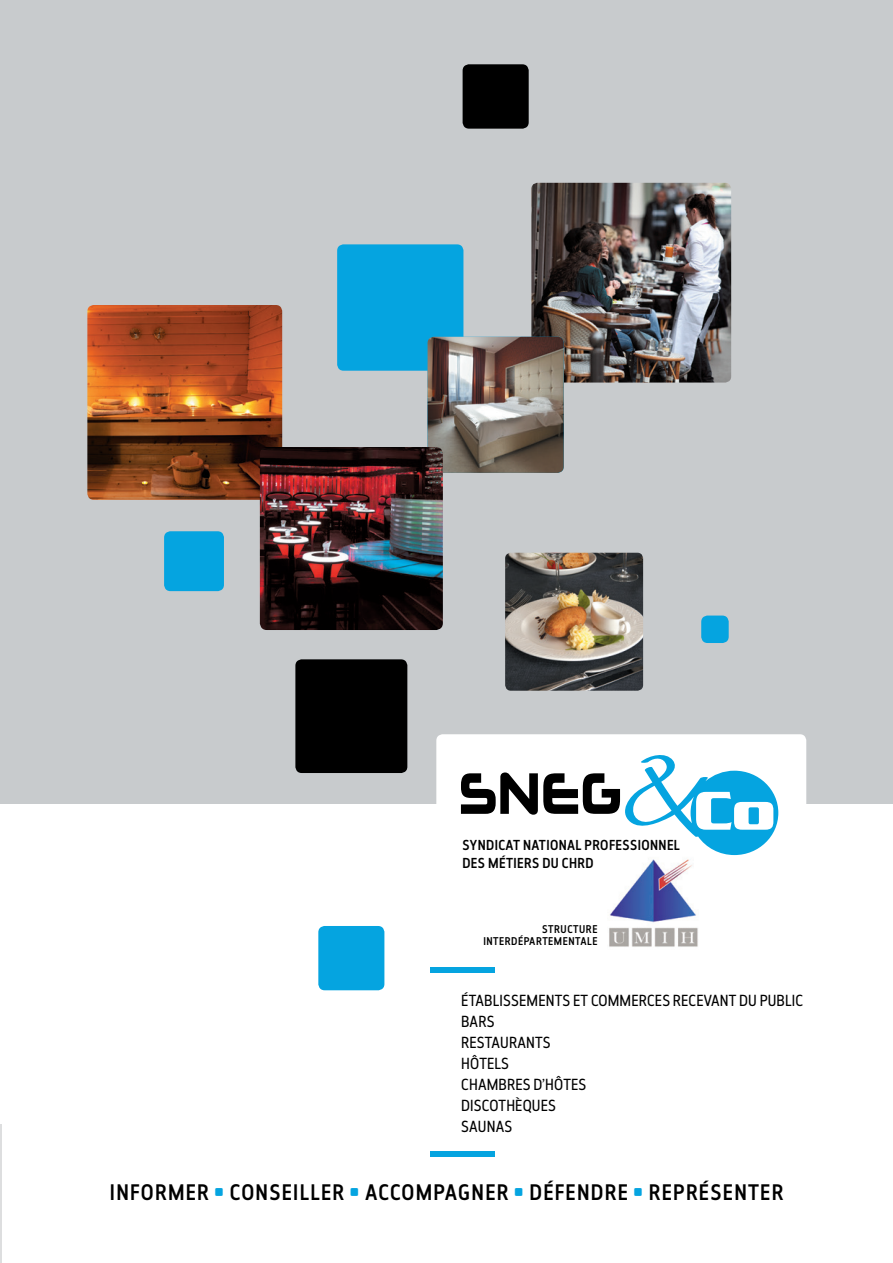
<style>
.page{position:relative;width:893px;height:1263px;background:#fff}
.page>*{position:absolute;margin:0;border:0;box-sizing:border-box;transform-origin:0 0}
.t1{font:500 21px "Elysio";letter-spacing:.06em;color:#000}
.t2{font:15px "Elysio";letter-spacing:.01em;color:#000}
.t3{font:500 13.5px "Elysio";letter-spacing:.03em;color:#000}
.t4{font:500 10.5px "Elysio";letter-spacing:.05em;color:#000}
.s1{font-family:"Agency FB";font-weight:700;color:#05a4e0}
</style>
<div class="page">
<hr style="left:0;top:1124px;width:1px;height:139px;background:#dddedf">
<div style="left:1px;top:0;width:892px;height:803px;background:#c8cbcd"></div>
<div style="left:436px;top:734px;width:370px;height:154px;background:#fff;border-radius:6px"></div>
<svg style="left:461px;top:755px;width:317px;height:100px"></svg>
<div style="left:430px;top:1151px;width:64px;height:5px;background:#05a4e0"></div>
<div style="left:430px;top:967px;width:64px;height:6px;background:#05a4e0"></div>
<div style="left:318px;top:926px;width:66px;height:64px;background:#05a4e0;border-radius:6px"></div>
<div style="left:463px;top:64px;width:66px;height:65px;background:#000;border-radius:6px"></div>
<img style="left:531px;top:183px;width:200px;height:200px">
<div style="left:337px;top:244px;width:126px;height:127px;background:#05a4e0;border-radius:6px"></div>
<img style="left:87px;top:305px;width:195px;height:195px">
<div style="left:164px;top:531px;width:60px;height:60px;background:#05a4e0;border-radius:6px"></div>
<div style="left:701px;top:615px;width:28px;height:28px;background:#05a4e0;border-radius:6px"></div>
<div style="left:295px;top:659px;width:112px;height:114px;background:#000;border-radius:6px"></div>
<img style="left:428px;top:337px;width:136px;height:136px">
<img style="left:505px;top:553px;width:138px;height:138px">
<img style="left:260px;top:447px;width:183px;height:183px">
<img style="left:608px;top:852px;width:91px;height:95px">
<p class="t3" style="left:462px;top:836px;width:219px">SYNDICAT NATIONAL PROFESSIONNEL</p>
<p class="t3" style="left:462px;top:854px;width:133px">DES MÉTIERS DU CHRD</p>
<p class="t4" style="left:542px;top:922px;width:57px">STRUCTURE</p>
<p class="t4" style="left:483px;top:934px;width:116px">INTERDÉPARTEMENTALE</p>
<p class="t2" style="left:461px;top:990px;width:344px">ÉTABLISSEMENTS ET COMMERCES RECEVANT DU PUBLIC</p>
<p class="t2" style="left:461px;top:1011px;width:35px">BARS</p>
<p class="t2" style="left:461px;top:1032px;width:91px">RESTAURANTS</p>
<p class="t2" style="left:461px;top:1053px;width:49px">HÔTELS</p>
<p class="t2" style="left:461px;top:1074px;width:127px">CHAMBRES D’HÔTES</p>
<p class="t2" style="left:461px;top:1095px;width:96px">DISCOTHÈQUES</p>
<p class="t2" style="left:461px;top:1116px;width:52px">SAUNAS</p>
<p class="t1" style="left:110px;top:1177px;width:675px">INFORMER <span class="s1">•</span> CONSEILLER <span class="s1">•</span> ACCOMPAGNER <span class="s1">•</span> DÉFENDRE <span class="s1">•</span> REPRÉSENTER</p>
</div>
